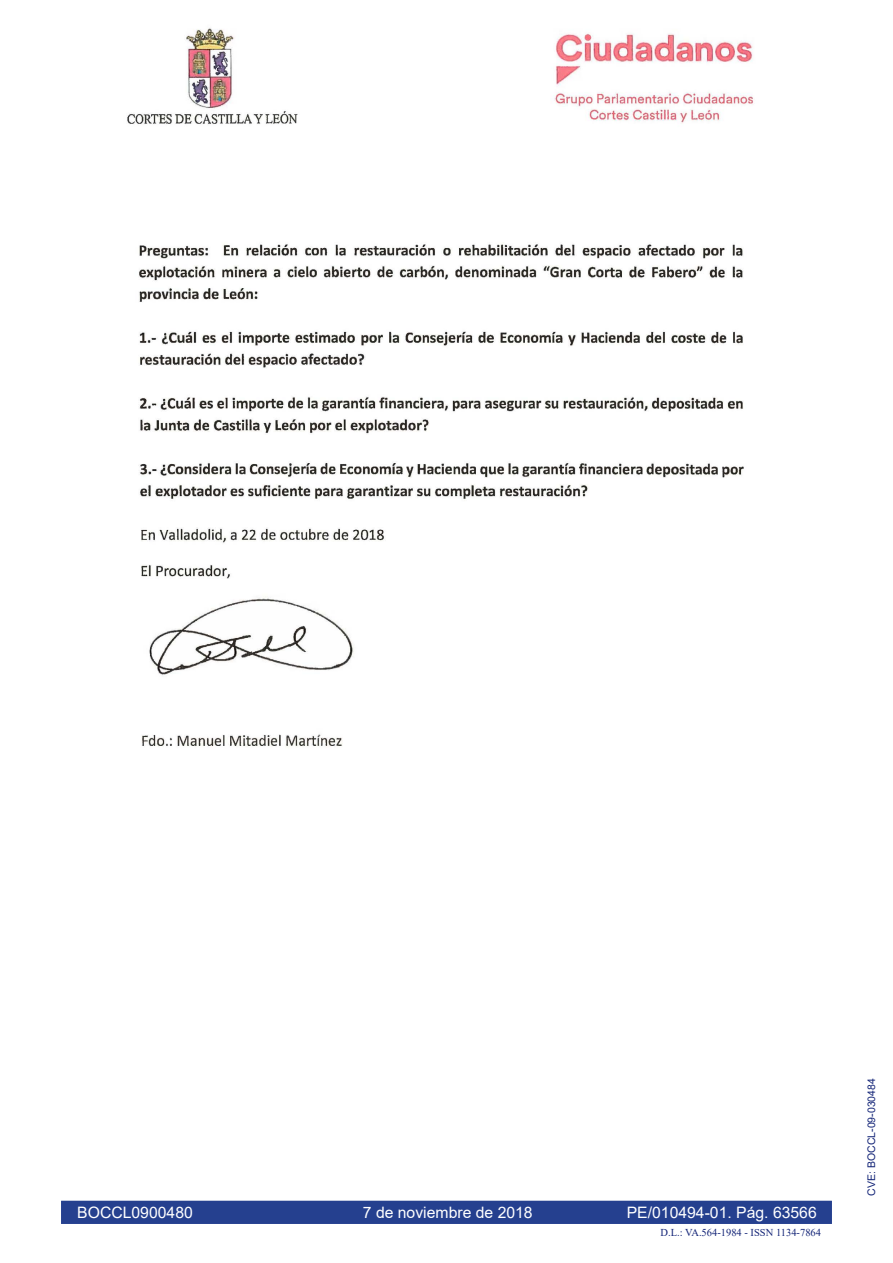
<style>
.page{position:relative;width:893px;height:1263px;background:#fff}
.page>*{position:absolute;margin:0;border:0;box-sizing:border-box;transform-origin:0 0}
.t1{font:15.75px "Arial";color:#fff}
.t2{font:10.5px "Times New Roman";color:#132477}
.t3{font:10.5px "Arial";color:#132477}
</style>
<div class="page">
<div style="left:60px;top:1200px;width:773px;height:25px;background:#25408f"></div>
<div style="left:60px;top:1199px;width:773px;height:26px;border:2px solid #fff"></div>
<img style="left:60px;top:28px;width:773px;height:1172px">
<p class="t1" style="left:77px;top:1202px;width:117px">BOCCL0900480</p>
<p class="t1" style="left:363px;top:1202px;width:171px">7 de noviembre de 2018</p>
<p class="t1" style="left:627px;top:1202px;width:192px">PE/010494-01. Pág. 63566</p>
<p class="t2" style="left:661px;top:1225px;width:162px">D.L.: VA.564-1984 - ISSN 1134-7864</p>
<p class="t3" style="left:864px;top:1195px;width:119px;rotate:-90deg">CVE: BOCCL-09-030484</p>
</div>
